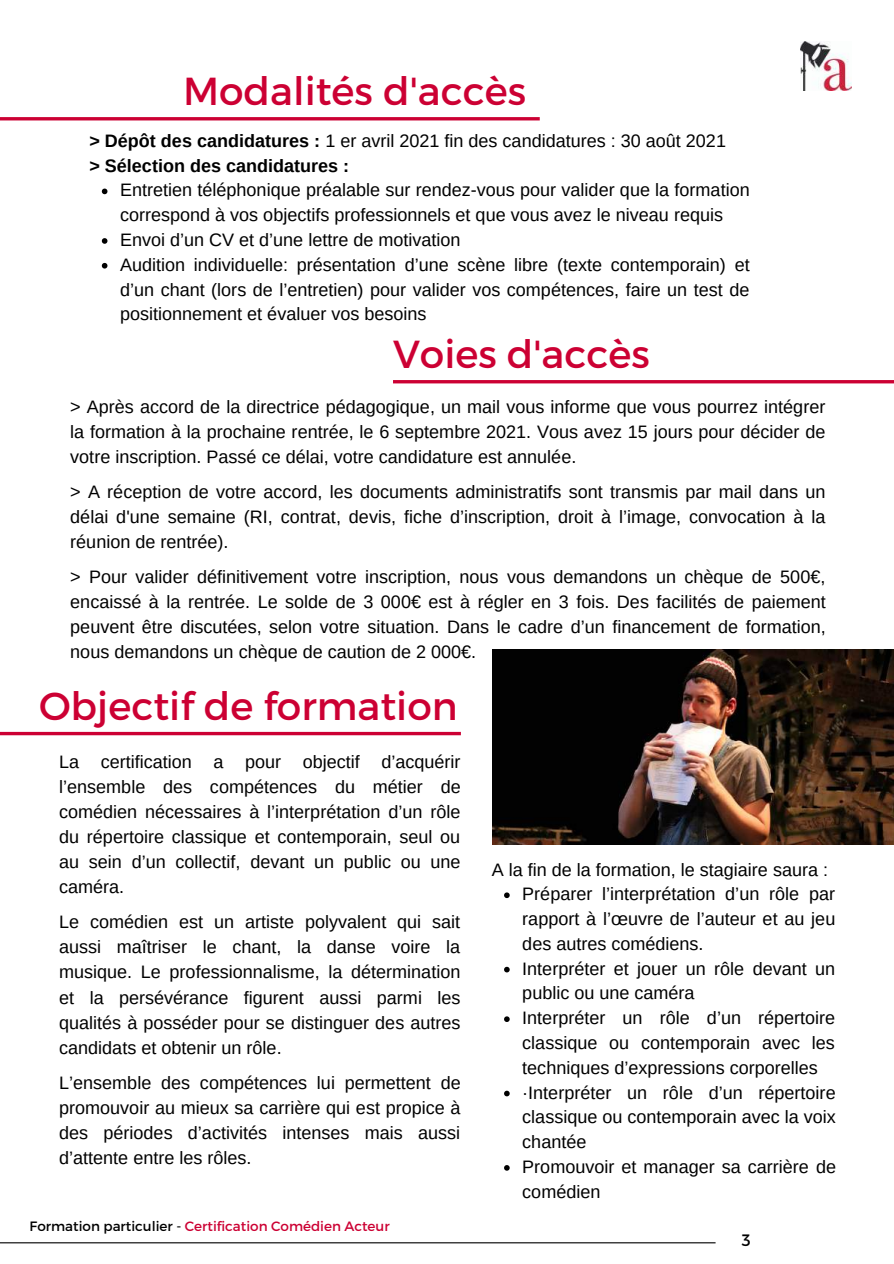
<style>
.page{position:relative;width:894px;height:1264px;background:#fff}
.page>*{position:absolute;margin:0;border:0;box-sizing:border-box;transform-origin:0 0}
.t1{font:39px "Montserrat";color:#c03}
.t2{font:18px/25px "Arimo";color:#000;text-align:justify}
.t3{font:700 18px/24.8px "Arimo";color:#000}
.t4{font:16.5px "Montserrat";color:#000}
.t5{font:13.5px "Montserrat";color:#c03}
.s1{font-weight:400}
.s2{color:#000}
</style>
<div class="page">
<hr style="left:0;top:117px;width:539px;height:3px;background:#c03">
<hr style="left:393px;top:380px;width:500px;height:3px;background:#c03">
<hr style="left:0;top:732px;width:461px;height:3px;background:#c03">
<img style="left:492px;top:649px;width:401px;height:195px">
<hr style="left:0;top:1242px;width:715px;height:1px;background:#000">
<img style="left:800px;top:41px;width:51px;height:50px">
<svg style="left:102px;top:188px;width:5px;height:6px"></svg>
<svg style="left:102px;top:238px;width:5px;height:6px"></svg>
<svg style="left:102px;top:263px;width:5px;height:5px"></svg>
<svg style="left:504px;top:892px;width:5px;height:6px"></svg>
<svg style="left:504px;top:966px;width:5px;height:6px"></svg>
<svg style="left:504px;top:1016px;width:5px;height:6px"></svg>
<svg style="left:504px;top:1090px;width:5px;height:6px"></svg>
<svg style="left:504px;top:1165px;width:5px;height:5px"></svg>
<h1 class="t1" style="left:183px;top:66px;width:344px">Modalités d'accès</h1>
<p class="t3" style="left:89px;top:128px;width:638px">&gt; Dépôt des candidatures : <span class="s1">1 er avril 2021 fin des candidatures : 30 août 2021 </span>&gt; Sélection des candidatures :</p>
<p class="t2" style="left:120px;top:178px;width:631px;text-align:left">Entretien téléphonique préalable sur rendez-vous pour valider que la formation correspond à vos objectifs professionnels et que vous avez le niveau requis Envoi d’un CV et d’une lettre de motivation<br>Audition individuelle: présentation d’une scène libre (texte contemporain) et d’un chant (lors de l’entretien) pour valider vos compétences, faire un test de positionnement et évaluer vos besoins</p>
<h1 class="t1" style="left:393px;top:328px;width:258px">Voies d'accès</h1>
<p class="t2" style="left:70px;top:394px;width:756px">&gt; Après accord de la directrice pédagogique, un mail vous informe que vous pourrez intégrer la formation à la prochaine rentrée, le 6 septembre 2021. Vous avez 15 jours pour décider de votre inscription. Passé ce délai, votre candidature est annulée.</p>
<p class="t2" style="left:70px;top:479px;width:756px">&gt; A réception de votre accord, les documents administratifs sont transmis par mail dans un délai d'une semaine (RI, contrat, devis, fiche d’inscription, droit à l’image, convocation à la réunion de rentrée).</p>
<p class="t2" style="left:70px;top:564px;width:756px">&gt; Pour valider définitivement votre inscription, nous vous demandons un chèque de 500€, encaissé à la rentrée. Le solde de 3 000€ est à régler en 3 fois. Des facilités de paiement peuvent être discutées, selon votre situation. Dans le cadre d’un financement de formation, nous demandons un chèque de caution de 2 000€.</p>
<h1 class="t1" style="left:39px;top:680px;width:420px">Objectif de formation</h1>
<p class="t2" style="left:59px;top:749px;width:403px">La certification a pour objectif d’acquérir l’ensemble des compétences du métier de comédien nécessaires à l’interprétation d’un rôle du répertoire classique et contemporain, seul ou au sein d’un collectif, devant un public ou une caméra.</p>
<p class="t2" style="left:59px;top:909px;width:403px">Le comédien est un artiste polyvalent qui sait aussi maîtriser le chant, la danse voire la musique. Le professionnalisme, la détermination et la persévérance figurent aussi parmi les qualités à posséder pour se distinguer des autres candidats et obtenir un rôle.</p>
<p class="t2" style="left:59px;top:1069px;width:403px">L’ensemble des compétences lui permettent de promouvoir au mieux sa carrière qui est propice à des périodes d’activités intenses mais aussi d’attente entre les rôles.</p>
<p class="t5" style="left:30px;top:1217px;width:361px"><span class="s2">Formation particulier -</span> Certification Comédien Acteur</p>
<p class="t2" style="left:491px;top:856px;width:338px">A la fin de la formation, le stagiaire saura :</p>
<p class="t2" style="left:522px;top:881px;width:315px;text-align:left">Préparer l’interprétation d’un rôle par rapport à l’œuvre de l’auteur et au jeu des autres comédiens.<br>Interpréter et jouer un rôle devant un public ou une caméra<br>Interpréter un rôle d’un répertoire classique ou contemporain avec les techniques d’expressions corporelles ·Interpréter un rôle d’un répertoire classique ou contemporain avec la voix chantée<br>Promouvoir et manager sa carrière de comédien</p>
<p class="t4" style="left:741px;top:1229px;width:10px">3</p>
</div>
